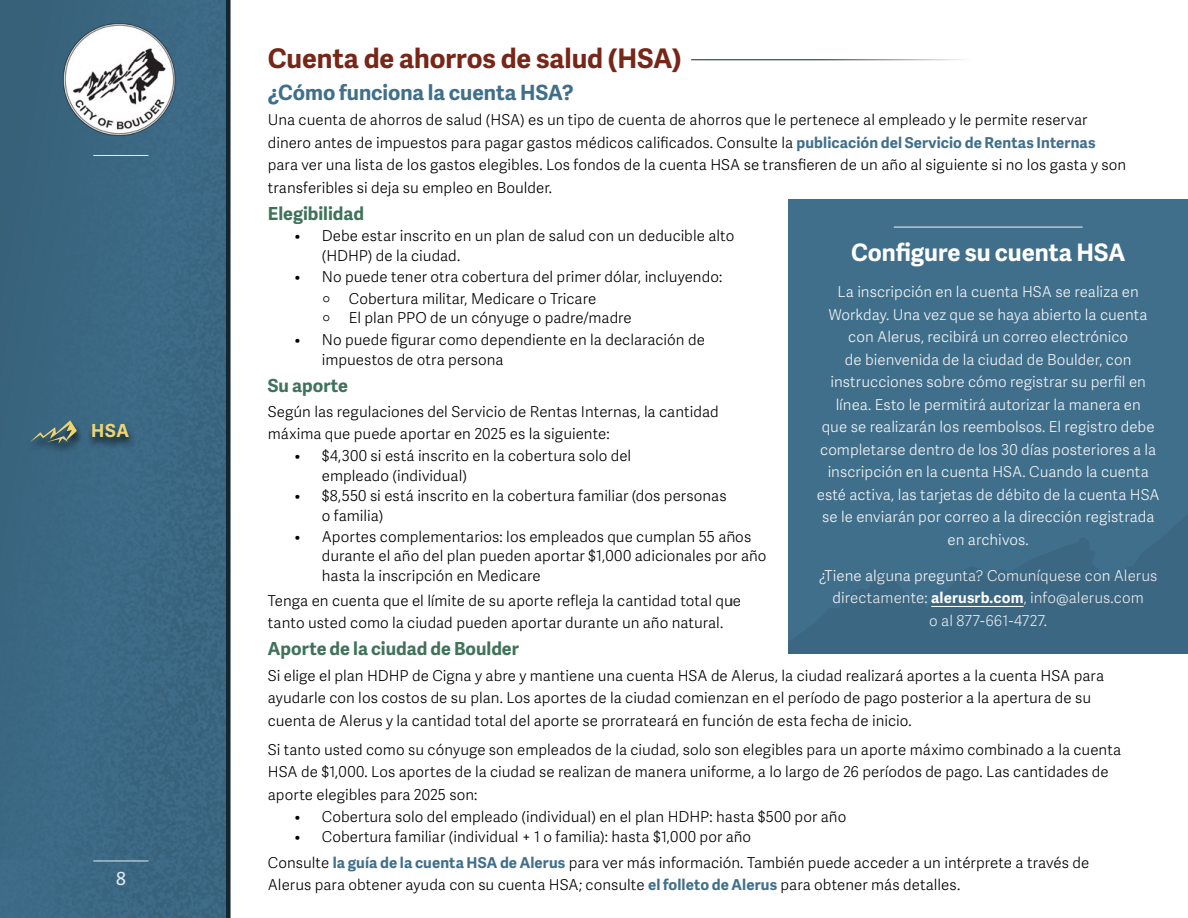
<style>
.page{position:relative;width:1188px;height:918px;background:#fff}
.page>*{position:absolute;margin:0;border:0;box-sizing:border-box;transform-origin:0 0}
.t1{font:700 27px "Adelle Sans EXT";letter-spacing:-.005em;color:#772618}
.callout_head{font:700 24px "Adelle Sans EXT";color:#fff}
.h2_less_top_margin{font:700 21px "Adelle Sans EXT";color:#406f8c}
.h3_less_top_margin{font:700 18px "Adelle Sans EXT";color:#40725b}
.t2{font:700 18px "Adelle Sans EXT";color:#edd574}
.t3{font:18px "Adelle Sans EXT";color:#e2edf2}
.bullet_1_tighter_margin{font:300 15px/22.5px "Adelle Sans EXT";letter-spacing:.005em;color:#000}
.callout_p{font:300 15px/22.5px "Adelle Sans EXT";letter-spacing:.005em;color:#f4f4f4;text-align:center}
.bullet_2_tighter_margin{font:300 15px "Adelle Sans EXT";letter-spacing:.005em;color:#000}
.s1{font-weight:700;color:#406f8c}
.s2{font-weight:700;color:#fff}
</style>
<div class="page">
<div style="left:1px;top:0;width:225px;height:918px;background:#3c6883"></div>
<div style="left:1px;top:0;width:188px;height:860px;background:#3b6782"></div>
<div style="left:226px;top:0;width:5px;height:918px;background:#13252d"></div>
<img style="left:63px;top:23px;width:113px;height:113px">
<hr style="left:93px;top:861px;width:55px;height:1px;background:#e2edf2">
<hr style="left:93px;top:155px;width:55px;height:1px;background:#e2edf2">
<div style="left:26px;top:421px;width:59px;height:35px;background:#000;opacity:.75"></div>
<svg style="left:30px;top:420px;width:47px;height:24px"></svg>
<div style="left:87px;top:423px;width:50px;height:27px;background:#000;opacity:.75"></div>
<hr style="left:691px;top:59px;width:281px;height:1px;background:#13252d">
<div style="left:788px;top:199px;width:400px;height:454px;background:#406f8c"></div>
<div style="left:788px;top:606px;width:400px;height:48px;background:#3b6782"></div>
<hr style="left:894px;top:227px;width:189px;height:1px;background:#f4f4f4">
<p class="t2" style="left:91px;top:416px;width:40px">HSA</p>
<p class="t3" style="left:116px;top:865px;width:11px">8</p>
<h1 class="t1" style="left:268px;top:36px;width:416px">Cuenta de ahorros de salud (HSA)</h1>
<h2 class="h2_less_top_margin" style="left:268px;top:75px;width:307px">¿Cómo funciona la cuenta HSA?</h2>
<p class="bullet_1_tighter_margin" style="left:268px;top:108px;width:860px">Una cuenta de ahorros de salud (HSA) es un tipo de cuenta de ahorros que le pertenece al empleado y le permite reservar dinero antes de impuestos para pagar gastos médicos calificados. Consulte la <span class="s1">publicación del Servicio de Rentas Internas </span>para ver una lista de los gastos elegibles. Los fondos de la cuenta HSA se transfieren de un año al siguiente si no los gasta y son transferibles si deja su empleo en Boulder.</p>
<h3 class="h3_less_top_margin" style="left:268px;top:199px;width:98px">Elegibilidad</h3>
<p class="bullet_1_tighter_margin" style="left:322px;top:225px;width:414px;line-height:19.5px;text-indent:-27px">• Debe estar inscrito en un plan de salud con un deducible alto (HDHP) de la ciudad.</p>
<p class="bullet_1_tighter_margin" style="left:295px;top:264px;width:429px">• No puede tener otra cobertura del primer dólar, incluyendo:</p>
<p class="bullet_2_tighter_margin" style="left:322px;top:287px;width:276px">○ Cobertura militar, Medicare o Tricare</p>
<p class="bullet_2_tighter_margin" style="left:322px;top:307px;width:311px">○ El plan PPO de un cónyuge o padre/madre</p>
<p class="bullet_1_tighter_margin" style="left:322px;top:329px;width:385px;line-height:19.5px;text-indent:-27px">• No puede figurar como dependiente en la declaración de impuestos de otra persona</p>
<h3 class="h3_less_top_margin" style="left:268px;top:371px;width:82px">Su aporte</h3>
<p class="bullet_1_tighter_margin" style="left:268px;top:399px;width:452px">Según las regulaciones del Servicio de Rentas Internas, la cantidad máxima que puede aportar en 2025 es la siguiente:</p>
<p class="bullet_1_tighter_margin" style="left:322px;top:445px;width:311px;line-height:19.5px;text-indent:-27px">• $4,300 si está inscrito en la cobertura solo del empleado (individual)</p>
<p class="bullet_1_tighter_margin" style="left:322px;top:485px;width:406px;line-height:19.5px;text-indent:-27px">• $8,550 si está inscrito en la cobertura familiar (dos personas o familia)</p>
<p class="bullet_1_tighter_margin" style="left:322px;top:526px;width:446px;line-height:19.5px;text-indent:-27px">• Aportes complementarios: los empleados que cumplan 55 años durante el año del plan pueden aportar $1,000 adicionales por año hasta la inscripción en Medicare</p>
<p class="bullet_1_tighter_margin" style="left:268px;top:588px;width:475px">Tenga en cuenta que el límite de su aporte refleja la cantidad total que tanto usted como la ciudad pueden aportar durante un año natural.</p>
<h3 class="h3_less_top_margin" style="left:268px;top:634px;width:253px">Aporte de la ciudad de Boulder</h3>
<p class="bullet_1_tighter_margin" style="left:268px;top:663px;width:838px">Si elige el plan HDHP de Cigna y abre y mantiene una cuenta HSA de Alerus, la ciudad realizará aportes a la cuenta HSA para ayudarle con los costos de su plan. Los aportes de la ciudad comienzan en el período de pago posterior a la apertura de su cuenta de Alerus y la cantidad total del aporte se prorrateará en función de esta fecha de inicio.</p>
<p class="bullet_1_tighter_margin" style="left:268px;top:737px;width:855px">Si tanto usted como su cónyuge son empleados de la ciudad, solo son elegibles para un aporte máximo combinado a la cuenta<br>HSA de $1,000. Los aportes de la ciudad se realizan de manera uniforme, a lo largo de 26 períodos de pago. Las cantidades de aporte elegibles para 2025 son:</p>
<p class="bullet_1_tighter_margin" style="left:295px;top:804px;width:553px">• Cobertura solo del empleado (individual) en el plan HDHP: hasta $500 por año</p>
<p class="bullet_1_tighter_margin" style="left:295px;top:825px;width:458px">• Cobertura familiar (individual + 1 o familia): hasta $1,000 por año</p>
<p class="bullet_1_tighter_margin" style="left:268px;top:850px;width:823px">Consulte <span class="s1">la guía de la cuenta HSA de Alerus</span> para ver más información. También puede acceder a un intérprete a través de<br>Alerus para obtener ayuda con su cuenta HSA; consulte <span class="s1">el folleto de Alerus</span> para obtener más detalles.</p>
<h2 class="callout_head" style="left:851px;top:233px;width:276px">Configure su cuenta HSA</h2>
<p class="callout_p" style="left:817px;top:280px;width:345px">La inscripción en la cuenta HSA se realiza en Workday. Una vez que se haya abierto la cuenta con Alerus, recibirá un correo electrónico<br>de bienvenida de la ciudad de Boulder, con instrucciones sobre cómo registrar su perfil en línea. Esto le permitirá autorizar la manera en<br>que se realizarán los reembolsos. El registro debe completarse dentro de los 30 días posteriores a la inscripción en la cuenta HSA. Cuando la cuenta esté activa, las tarjetas de débito de la cuenta HSA se le enviarán por correo a la dirección registrada en archivos.</p>
<p class="callout_p" style="left:819px;top:563px;width:340px">¿Tiene alguna pregunta? Comuníquese con Alerus directamente: <span class="s2">alerusrb.com</span>, info@alerus.com<br>o al 877-661-4727.</p>
</div>
